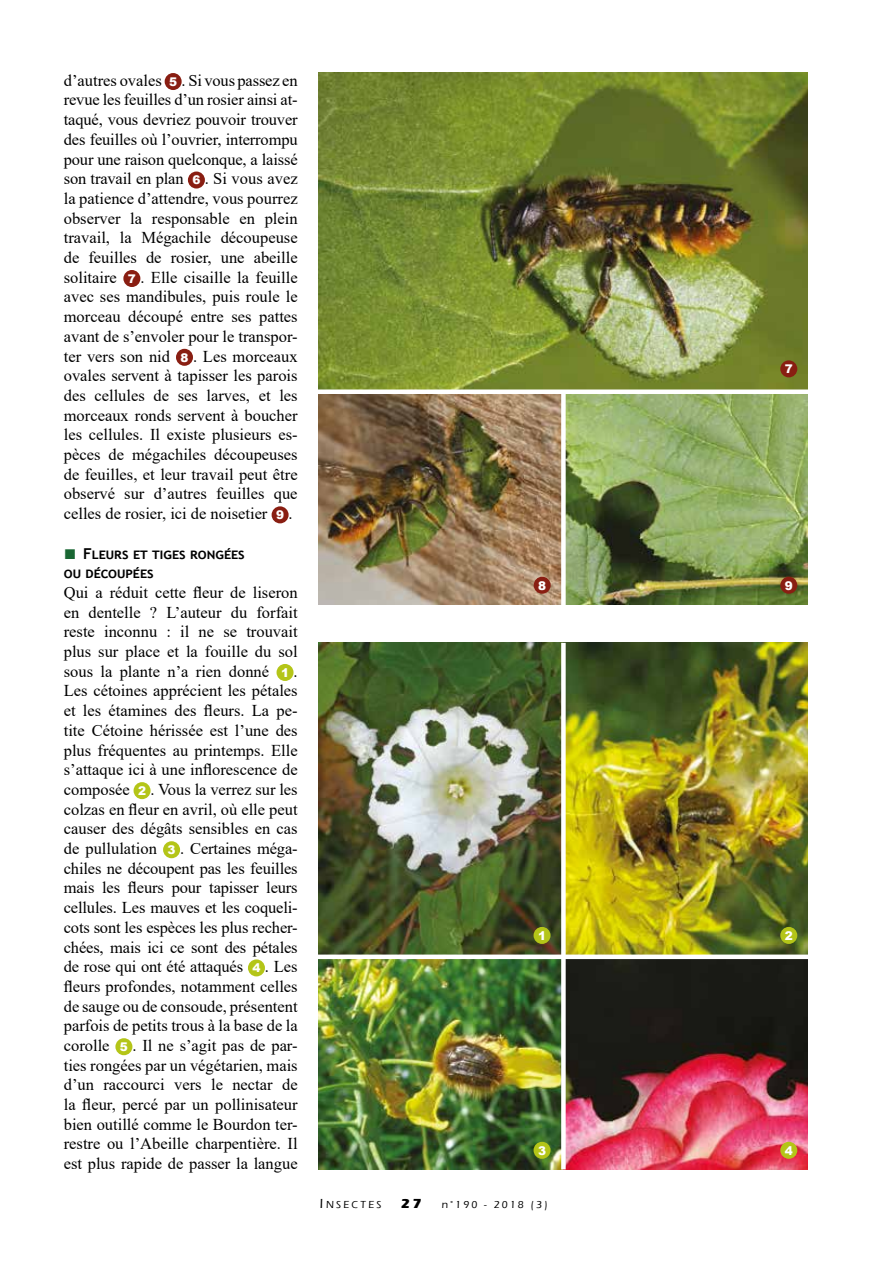
<style>
.page{position:relative;width:893px;height:1263px;background:#fff}
.page>*{position:absolute;margin:0;border:0;box-sizing:border-box;transform-origin:0 0}
.t1{font:16.5px/19.6px "Times New Roman";color:#000;text-align:justify}
.t2{font:700 15px/19.6px "Trebuchet MS";color:#000}
.t3{font:900 12px "Arial";color:#fff}
.t4{font:500 10.5px "Eras ITC";letter-spacing:.2em;color:#000}
.s1{font-family:"Arial";font-weight:900;font-size:12px;color:#fff}
.s2{font-family:"Century Gothic";font-weight:400;font-size:21px;color:#196733}
.s3{font-size:13.5px}
.s4{font-weight:700;font-size:13.5px}
</style>
<div class="page">
<div style="left:165px;top:73px;width:17px;height:17px;background:#891e12;border-radius:50%"></div>
<div style="left:188px;top:172px;width:17px;height:17px;background:#891e12;border-radius:50%"></div>
<div style="left:123px;top:270px;width:17px;height:17px;background:#891e12;border-radius:50%"></div>
<div style="left:176px;top:349px;width:17px;height:17px;background:#891e12;border-radius:50%"></div>
<div style="left:272px;top:506px;width:17px;height:17px;background:#891e12;border-radius:50%"></div>
<div style="left:277px;top:664px;width:17px;height:17px;background:#b4c518;border-radius:50%"></div>
<div style="left:134px;top:782px;width:17px;height:17px;background:#b4c518;border-radius:50%"></div>
<div style="left:163px;top:841px;width:17px;height:17px;background:#b4c518;border-radius:50%"></div>
<div style="left:248px;top:959px;width:17px;height:17px;background:#b4c518;border-radius:50%"></div>
<div style="left:115px;top:1038px;width:17px;height:17px;background:#b4c518;border-radius:50%"></div>
<img style="left:319px;top:72px;width:489px;height:317px">
<img style="left:319px;top:394px;width:489px;height:210px">
<img style="left:319px;top:643px;width:489px;height:526px">
<div style="left:561px;top:392px;width:5px;height:216px;background:#fff"></div>
<div style="left:561px;top:643px;width:5px;height:526px;background:#fff"></div>
<div style="left:317px;top:954px;width:493px;height:5px;background:#fff"></div>
<div style="left:780px;top:360px;width:17px;height:17px;background:#891e12;border-radius:50%"></div>
<div style="left:534px;top:577px;width:17px;height:17px;background:#891e12;border-radius:50%"></div>
<div style="left:780px;top:577px;width:17px;height:17px;background:#891e12;border-radius:50%"></div>
<div style="left:780px;top:1142px;width:17px;height:17px;background:#b4c518;border-radius:50%"></div>
<div style="left:533px;top:927px;width:18px;height:17px;background:#b4c518;border-radius:50%"></div>
<div style="left:780px;top:927px;width:17px;height:17px;background:#b4c518;border-radius:50%"></div>
<div style="left:533px;top:1142px;width:18px;height:17px;background:#b4c518;border-radius:50%"></div>
<p class="t1" style="left:64px;top:70px;width:235px">d’autres ovales <span class="s1">5</span> . Si vous passez en revue les feuilles d’un rosier ainsi at&shy;taqué, vous devriez pouvoir trouver des feuilles où l’ouvrier, interrompu pour une raison quelconque, a laissé son travail en plan <span class="s1">6</span> . Si vous avez la patience d’attendre, vous pourrez observer la responsable en plein travail, la Mégachile découpeuse de feuilles de rosier, une abeille solitaire <span class="s1">7</span> . Elle cisaille la feuille avec ses mandibules, puis roule le morceau découpé entre ses pattes avant de s’envoler pour le transpor&shy;ter vers son nid <span class="s1">8</span> . Les morceaux ovales servent à tapisser les parois des cellules de ses larves, et les morceaux ronds servent à boucher les cellules. Il existe plusieurs es&shy;pèces de mégachiles découpeuses de feuilles, et leur travail peut être observé sur d’autres feuilles que celles de rosier, ici de noisetier <span class="s1">9</span> .</p>
<p class="t2" style="left:64px;top:543px;width:182px"><span class="s2">■</span> Fleurs et tiges rongées ou découpées</p>
<p class="t1" style="left:64px;top:582px;width:235px">Qui a réduit cette fleur de liseron en dentelle ? L’auteur du forfait reste inconnu : il ne se trouvait plus sur place et la fouille du sol sous la plante n’a rien donné <span class="s1">1</span> .<br>Les cétoines apprécient les pétales et les étamines des fleurs. La pe&shy;tite Cétoine hérissée est l’une des plus fréquentes au printemps. Elle s’attaque ici à une inflorescence de composée <span class="s1">2</span> . Vous la verrez sur les colzas en fleur en avril, où elle peut causer des dégâts sensibles en cas de pullulation <span class="s1">3</span> . Certaines méga&shy;chiles ne découpent pas les feuilles mais les fleurs pour tapisser leurs cellules. Les mauves et les coqueli&shy;cots sont les espèces les plus recher&shy;chées, mais ici ce sont des pétales de rose qui ont été attaqués <span class="s1">4</span> . Les fleurs profondes, notamment celles de sauge ou de consoude, présentent parfois de petits trous à la base de la corolle <span class="s1">5</span> . Il ne s’agit pas de par&shy;ties rongées par un végétarien, mais d’un raccourci vers le nectar de la fleur, percé par un pollinisateur bien outillé comme le Bourdon ter&shy;restre ou l’Abeille charpentière. Il est plus rapide de passer la langue</p>
<p class="t3" style="left:785px;top:360px;width:10px">7</p>
<p class="t3" style="left:538px;top:576px;width:10px">8</p>
<p class="t3" style="left:785px;top:576px;width:10px">9</p>
<p class="t3" style="left:538px;top:927px;width:10px">1</p>
<p class="t3" style="left:785px;top:927px;width:10px">2</p>
<p class="t3" style="left:538px;top:1141px;width:10px">3</p>
<p class="t4" style="left:320px;top:1199px;width:229px"><span class="s3">I</span>NSECTES <span class="s4">27</span> n°190 - 2018 (3)</p>
<p class="t3" style="left:785px;top:1141px;width:10px">4</p>
</div>
